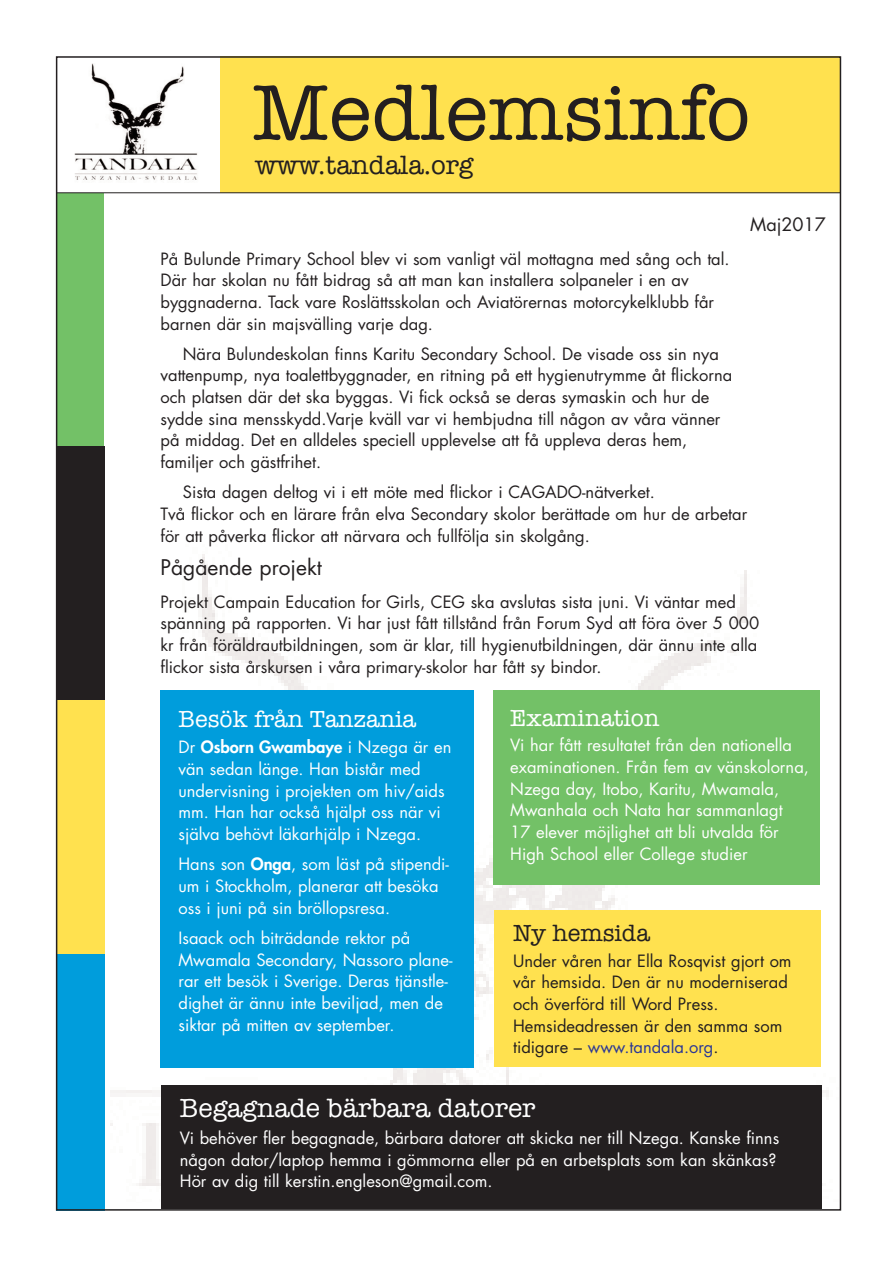
<style>
.page{position:relative;width:893px;height:1263px;background:#fff}
.page>*{position:absolute;margin:0;border:0;box-sizing:border-box;transform-origin:0 0}
.t1{font:81px "American Typewriter";color:#231f20}
.t2{font:27px "American Typewriter";color:#fff}
.t3{font:27px "American Typewriter";color:#231f20}
.t4{font:24px "American Typewriter";color:#fff}
.t5{font:24px "American Typewriter";color:#231f20}
.t6{font:21px "Futura";color:#231f20}
.t7{font:18px "Futura";color:#231f20}
.t8{font:16.5px/21.6px "Futura";color:#231f20}
.t9{font:16.5px/21.6px "Futura";color:#fff}
.s1{font-weight:800}
.s2{color:#2b3795}
</style>
<div class="page">
<img style="left:111px;top:554px;width:718px;height:649px">
<img style="left:74px;top:64px;width:124px;height:116px">
<div style="left:220px;top:56px;width:620px;height:137px;background:#ffe14f"></div>
<div style="left:56px;top:193px;width:48px;height:254px;background:#73c167"></div>
<div style="left:56px;top:447px;width:48px;height:253px;background:#231f20"></div>
<div style="left:56px;top:953px;width:48px;height:258px;background:#009ddc"></div>
<div style="left:56px;top:700px;width:48px;height:254px;background:#ffe14f"></div>
<hr style="left:56px;top:192px;width:784px;height:1px;background:#231f20">
<div style="left:160px;top:690px;width:313px;height:378px;background:#009ddc"></div>
<div style="left:493px;top:690px;width:326px;height:194px;background:#73c167"></div>
<div style="left:494px;top:910px;width:327px;height:156px;background:#ffe14f"></div>
<div style="left:161px;top:1085px;width:660px;height:124px;background:#231f20"></div>
<h1 class="t1" style="left:252px;top:85px;width:499px">Medlemsinfo</h1>
<h2 class="t3" style="left:255px;top:155px;width:220px">www.tandala.org</h2>
<p class="t7" style="left:750px;top:216px;width:77px">Maj2017</p>
<p class="t8" style="left:160px;top:249px;width:570px">På Bulunde Primary School blev vi som vanligt väl mottagna med sång och tal.<br>Där har skolan nu fått bidrag så att man kan installera solpaneler i en av byggnaderna. Tack vare Roslättsskolan och Aviatörernas motorcykelklubb får barnen där sin majsvälling varje dag.</p>
<p class="t8" style="left:160px;top:344px;width:573px;text-indent:22px">Nära Bulundeskolan finns Karitu Secondary School. De visade oss sin nya vattenpump, nya toalettbyggnader, en ritning på ett hygienutrymme åt flickorna och platsen där det ska byggas. Vi fick också se deras symaskin och hur de sydde sina mensskydd.Varje kväll var vi hembjudna till någon av våra vänner på middag. Det en alldeles speciell upplevelse att få uppleva deras hem, familjer och gästfrihet.</p>
<p class="t8" style="left:160px;top:483px;width:588px;text-indent:22px">Sista dagen deltog vi i ett möte med flickor i CAGADO-nätverket.<br>Två flickor och en lärare från elva Secondary skolor berättade om hur de arbetar för att påverka flickor att närvara och fullfölja sin skolgång.</p>
<p class="t6" style="left:160px;top:558px;width:163px">Pågående projekt</p>
<p class="t8" style="left:160px;top:592px;width:600px">Projekt Campain Education for Girls, CEG ska avslutas sista juni. Vi väntar med spänning på rapporten. Vi har just fått tillstånd från Forum Syd att föra över 5 000 kr från föräldrautbildningen, som är klar, till hygienutbildningen, där ännu inte alla flickor sista årskursen i våra primary-skolor har fått sy bindor.</p>
<h3 class="t4" style="left:178px;top:710px;width:239px">Besök från Tanzania</h3>
<p class="t9" style="left:178px;top:738px;width:274px">Dr <span class="s1">Osborn Gwambaye</span> i Nzega är en vän sedan länge. Han bistår med undervisning i projekten om hiv/aids mm. Han har också hjälpt oss när vi själva behövt läkarhjälp i Nzega.</p>
<p class="t9" style="left:178px;top:855px;width:272px">Hans son <span class="s1">Onga</span>, som läst på stipendi&shy;um i Stockholm, planerar att besöka oss i juni på sin bröllopsresa.</p>
<p class="t9" style="left:178px;top:929px;width:275px">Isaack och biträdande rektor på Mwamala Secondary, Nassoro plane&shy;rar ett besök i Sverige. Deras tjänstle&shy;dighet är ännu inte beviljad, men de siktar på mitten av september.</p>
<h3 class="t4" style="left:510px;top:709px;width:150px">Examination</h3>
<p class="t9" style="left:510px;top:736px;width:300px">Vi har fått resultatet från den nationella examinationen. Från fem av vänskolorna, Nzega day, Itobo, Karitu, Mwamala, Mwanhala och Nata har sammanlagt<br>17 elever möjlighet att bli utvalda för High School eller College studier</p>
<h3 class="t5" style="left:513px;top:924px;width:138px">Ny hemsida</h3>
<p class="t8" style="left:513px;top:951px;width:280px">Under våren har Ella Rosqvist gjort om vår hemsida. Den är nu moderniserad och överförd till Word Press.<br>Hemsideadressen är den samma som tidigare – <span class="s2">www.tandala.org</span>.</p>
<h2 class="t2" style="left:180px;top:1098px;width:357px">Begagnade bärbara datorer</h2>
<p class="t9" style="left:180px;top:1129px;width:601px">Vi behöver fler begagnade, bärbara datorer att skicka ner till Nzega. Kanske finns någon dator/laptop hemma i gömmorna eller på en arbetsplats som kan skänkas?<br>Hör av dig till kerstin.engleson@gmail.com.</p>
</div>
